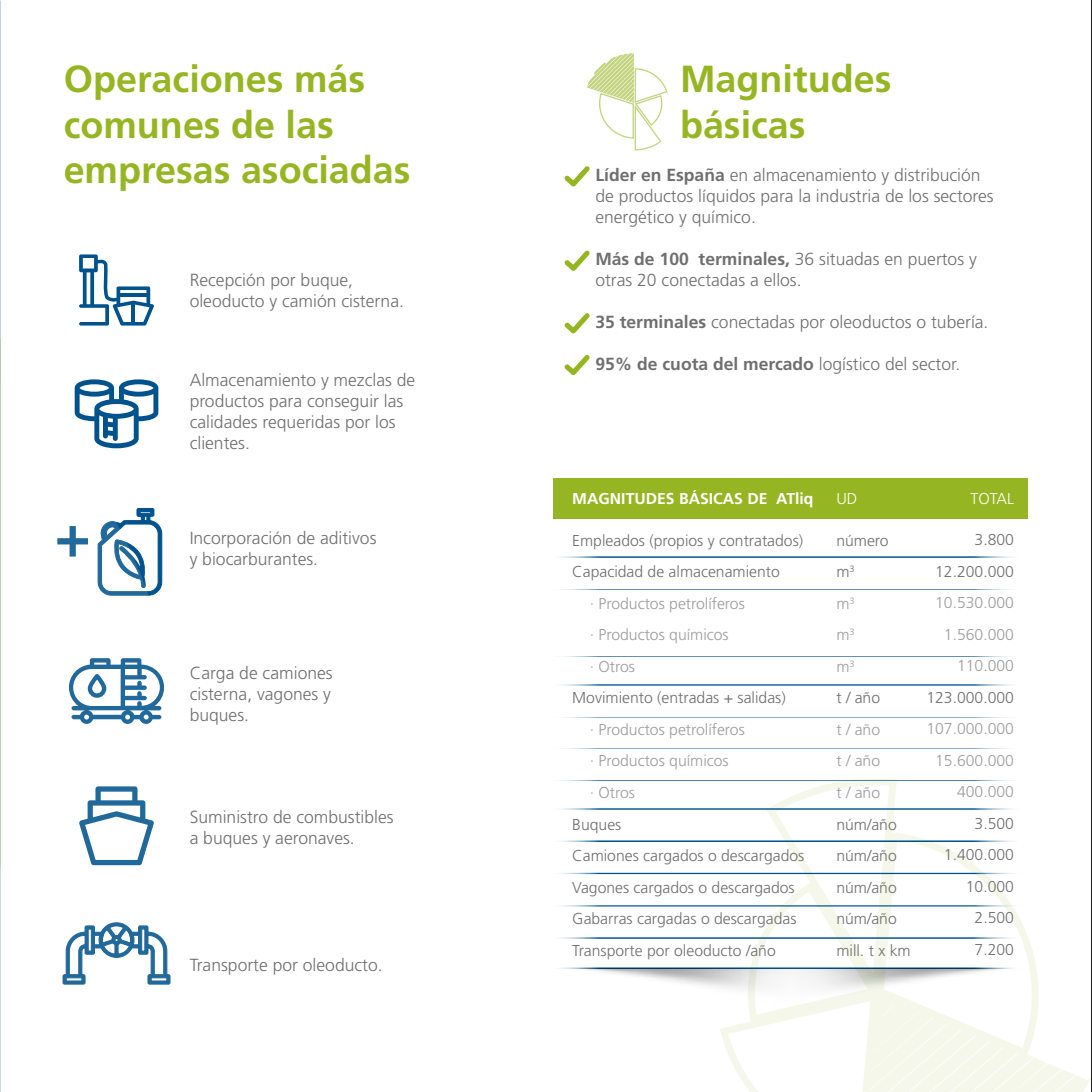
<style>
.page{position:relative;width:1092px;height:1092px;background:#fff}
.page>*{position:absolute;margin:0;border:0;box-sizing:border-box;transform-origin:0 0}
.t1{font:700 60.2px "Frutiger";color:#00528d}
.t2{font:700 37.62px/45.1px "Frutiger";color:#96b522}
.t3{font:300 17.5px/21px "Frutiger";color:#706f6f}
.t4{font:700 17.5px "Frutiger";color:#706f6f}
.t5{font:300 15.75px/31.5px "Frutiger";color:#706f6f}
.t6{font:300 15.75px/31.5px "Frutiger";color:#9d9d9c}
.t7{font:700 15.75px "Frutiger";color:#fff}
.t8{font:300 15.75px "Frutiger";color:#fff}
.s1{font-weight:700}
.s2{font-weight:300}
.s3{color:#9d9d9c}
</style>
<div class="page">
<div style="left:553px;top:477px;width:474px;height:41px;background:#96b522"></div>
<svg style="left:564px;top:166px;width:26px;height:21px"></svg>
<svg style="left:564px;top:250px;width:26px;height:21px"></svg>
<svg style="left:564px;top:313px;width:26px;height:21px"></svg>
<svg style="left:564px;top:354px;width:26px;height:21px"></svg>
<hr style="left:549px;top:556px;width:474px;height:1px;background:#00528d">
<hr style="left:549px;top:683px;width:474px;height:2px;background:#00528d">
<hr style="left:549px;top:807px;width:474px;height:2px;background:#00528d">
<hr style="left:548px;top:936px;width:474px;height:2px;background:#00528d">
<hr style="left:549px;top:589px;width:474px;height:1px;background:#00528d">
<hr style="left:549px;top:840px;width:474px;height:1px;background:#00528d">
<hr style="left:549px;top:967px;width:474px;height:1px;background:#00528d">
<hr style="left:549px;top:621px;width:474px;height:1px;background:#00528d">
<hr style="left:549px;top:872px;width:474px;height:2px;background:#00528d">
<hr style="left:549px;top:656px;width:474px;height:1px;background:#00528d">
<hr style="left:549px;top:904px;width:474px;height:2px;background:#00528d">
<img style="left:570px;top:968px;width:145px;height:18px">
<svg style="left:587px;top:53px;width:81px;height:98px"></svg>
<svg style="left:0;top:276px;width:171px;height:815px"></svg>
<hr style="left:549px;top:716px;width:474px;height:1px;background:#00528d">
<hr style="left:549px;top:747px;width:474px;height:1px;background:#00528d">
<hr style="left:549px;top:780px;width:474px;height:1px;background:#00528d">
<svg style="left:79px;top:254px;width:75px;height:71px"></svg>
<svg style="left:715px;top:477px;width:376px;height:614px"></svg>
<h2 class="t2" style="left:64px;top:56px;width:348px">Operaciones más comunes de las empresas asociadas</h2>
<p class="t3" style="left:190px;top:270px;width:216px">Recepción por buque, oleoducto y camión cisterna.</p>
<h1 class="t1" style="left:55px;top:500px;width:38px">+</h1>
<p class="t3" style="left:190px;top:369px;width:227px">Almacenamiento y mezclas de productos para conseguir las calidades requeridas por los clientes.</p>
<p class="t3" style="left:190px;top:527px;width:188px">Incorporación de aditivos y biocarburantes.</p>
<p class="t3" style="left:190px;top:662px;width:144px;text-align:justify">Carga de camiones cisterna, vagones y buques.</p>
<p class="t3" style="left:190px;top:806px;width:205px">Suministro de combustibles a buques y aeronaves.</p>
<p class="t3" style="left:190px;top:953px;width:194px">Transporte por oleoducto.</p>
<h2 class="t2" style="left:680px;top:56px;width:213px">Magnitudes básicas</h2>
<p class="t3" style="left:595px;top:165px;width:400px"><span class="s1">Líder en España</span> en almacenamiento y distribución de productos líquidos para la industria de los sectores energético y químico.</p>
<p class="t3" style="left:595px;top:249px;width:383px"><span class="s1">Más de 100 terminales,</span> 36 situadas en puertos y otras 20 conectadas a ellos.</p>
<p class="t3" style="left:595px;top:312px;width:394px"><span class="s1">35 terminales</span> conectadas por oleoductos o tubería.</p>
<p class="t4" style="left:595px;top:354px;width:366px">95% de cuota del mercado <span class="s2">logístico del sector.</span></p>
<p class="t7" style="left:572px;top:489px;width:243px">MAGNITUDES BÁSICAS DE ATliq</p>
<p class="t5" style="left:572px;top:524px;width:232px">Empleados (propios y contratados)<br>Capacidad de almacenamiento</p>
<p class="t6" style="left:589px;top:587px;width:156px">· Productos petrolíferos · Productos químicos<br>· Otros</p>
<p class="t5" style="left:572px;top:682px;width:215px">Movimiento (entradas + salidas)</p>
<p class="t6" style="left:589px;top:713px;width:156px">· Productos petrolíferos · Productos químicos<br>· Otros</p>
<p class="t5" style="left:572px;top:808px;width:233px">Buques<br>Camiones cargados o descargados<br>Vagones cargados o descargados<br>Gabarras cargadas o descargadas<br>Transporte por oleoducto /año</p>
<p class="t8" style="left:836px;top:490px;width:23px">UD</p>
<p class="t5" style="left:836px;top:524px;width:54px">número m<sup>3<br></sup><span class="s3">m</span><sup>3<br></sup><span class="s3">m</span><sup>3<br></sup><span class="s3">m</span><sup>3<br></sup>t / año</p>
<p class="t6" style="left:836px;top:713px;width:45px;text-align:justify">t / año t / año t / año</p>
<p class="t5" style="left:836px;top:808px;width:76px">núm/año núm/año núm/año núm/año mill. t x km</p>
<p class="t8" style="left:970px;top:489px;width:45px">TOTAL</p>
<p class="t5" style="left:935px;top:524px;width:80px;text-align:right">3.800<br>12.200.000</p>
<p class="t6" style="left:935px;top:587px;width:80px;text-align:right">10.530.000<br>1.560.000<br>110.000</p>
<p class="t5" style="left:926px;top:681px;width:89px">123.000.000</p>
<p class="t6" style="left:926px;top:713px;width:89px;text-align:right">107.000.000<br>15.600.000<br>400.000</p>
<p class="t5" style="left:943px;top:807px;width:72px;text-align:right">3.500<br>1.400.000<br>10.000<br>2.500<br>7.200</p>
</div>
